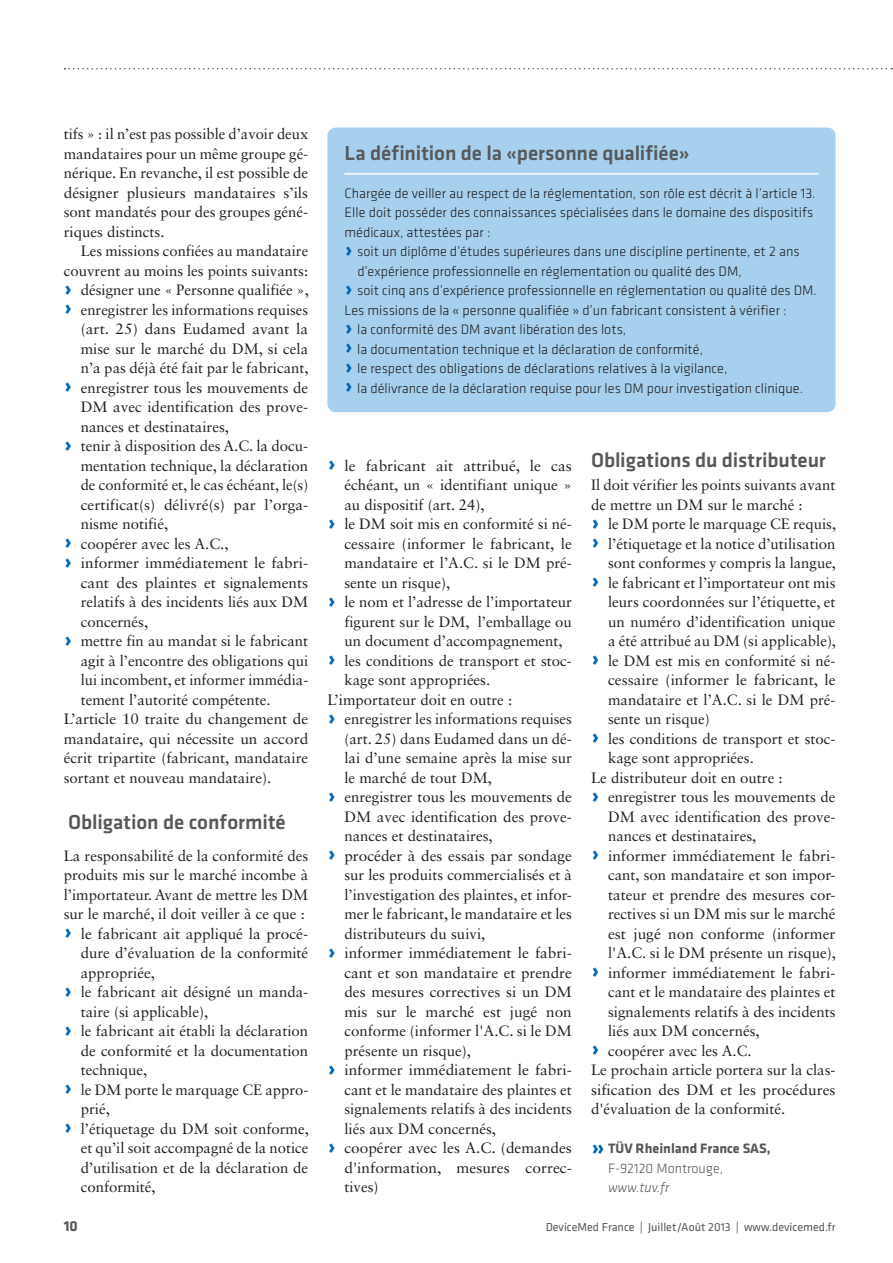
<style>
.page{position:relative;width:893px;height:1263px;background:#fff}
.page>*{position:absolute;margin:0;border:0;box-sizing:border-box;transform-origin:0 0}
.z0__zwischentitel{font:500 21px "Klavika Basic";letter-spacing:-.005em;color:#57585a}
.kh0__kasten_titel{font:500 21px "Klavika Basic";letter-spacing:-.005em;color:#57585a}
.g1__grundtext_ohne_e{font:15px/19.5px "Sabon LT Std";color:#231f20;text-align:justify}
.g0__grundtext{font:15px/19.5px "Sabon LT Std";color:#231f20;text-align:right}
.t1{font:700 15px "Klavika Basic";color:#57585a}
.kg1__kastentext_ohne{font:300 14.25px/19.5px "Klavika Basic";color:#231f20}
.t2{font:700 14.1px/19.5px "Klavika Basic";color:#57585a}
.t3{font:12px "Klavika Basic";color:#57585a}
.s1{font-family:"Klavika Basic";font-weight:700;font-size:24px;color:#0166b3}
.s2{font-weight:700;font-size:24px;color:#0166b3}
.s3{font-size:24px;color:#0166b3}
.s4{font-weight:300}
.s5{font-weight:300;font-style:italic}
</style>
<div class="page">
<div style="left:327px;top:128px;width:509px;height:284px;background:#a6d0ee;border-radius:9px"></div>
<hr style="left:344px;top:173px;width:475px;height:2px;background:#fff">
<svg style="left:65px;top:68px;width:827px;height:1px"></svg>
<p class="g1__grundtext_ohne_e" style="left:64px;top:124px;width:246px">tifs » : il n’est pas possible d’avoir deux mandataires pour un même groupe gé&shy;nérique. En revanche, il est possible de désigner plusieurs mandataires s’ils sont mandatés pour des groupes géné&shy;riques distincts.</p>
<p class="g0__grundtext" style="left:64px;top:241px;width:246px">Les missions confiées au mandataire couvrent au moins les points suivants:</p>
<p class="g1__grundtext_ohne_e" style="left:64px;top:280px;width:247px"><span class="s1">›</span> désigner une « Personne qualifiée »,</p>
<p class="g1__grundtext_ohne_e" style="left:81px;top:299px;width:230px;text-indent:-17px"><span class="s1">›</span> enregistrer les informations requises (art. 25) dans Eudamed avant la mise sur le marché du DM, si cela n’a pas déjà été fait par le fabricant,</p>
<p class="g1__grundtext_ohne_e" style="left:81px;top:377px;width:229px;text-indent:-17px"><span class="s1">›</span> enregistrer tous les mouvements de DM avec identification des prove&shy;nances et destinataires,</p>
<p class="g1__grundtext_ohne_e" style="left:81px;top:436px;width:229px;text-indent:-17px"><span class="s1">›</span> tenir à disposition des A.C. la docu&shy;mentation technique, la déclaration de conformité et, le cas échéant, le(s) certificat(s) délivré(s) par l’orga&shy;nisme notifié,</p>
<p class="g1__grundtext_ohne_e" style="left:64px;top:533px;width:166px"><span class="s1">›</span> coopérer avec les A.C.,</p>
<p class="g1__grundtext_ohne_e" style="left:81px;top:553px;width:229px;text-indent:-17px"><span class="s1">›</span> informer immédiatement le fabri&shy;cant des plaintes et signalements relatifs à des incidents liés aux DM concernés,</p>
<p class="g1__grundtext_ohne_e" style="left:81px;top:631px;width:229px;text-indent:-17px"><span class="s1">›</span> mettre fin au mandat si le fabricant agit à l’encontre des obligations qui lui incombent, et informer immédia&shy;tement l’autorité compétente.</p>
<p class="g1__grundtext_ohne_e" style="left:64px;top:709px;width:246px">L’article 10 traite du changement de mandataire, qui nécessite un accord écrit tripartite (fabricant, mandataire sortant et nouveau mandataire).</p>
<p class="z0__zwischentitel" style="left:68px;top:807px;width:219px">Obligation de conformité</p>
<p class="g1__grundtext_ohne_e" style="left:64px;top:845px;width:246px">La responsabilité de la conformité des produits mis sur le marché incombe à l’importateur. Avant de mettre les DM sur le marché, il doit veiller à ce que :</p>
<p class="g1__grundtext_ohne_e" style="left:81px;top:923px;width:229px;text-indent:-17px"><span class="s1">›</span> le fabricant ait appliqué la procé&shy;dure d’évaluation de la conformité appropriée,</p>
<p class="g1__grundtext_ohne_e" style="left:81px;top:982px;width:229px;text-indent:-17px"><span class="s1">›</span> le fabricant ait désigné un manda&shy;taire (si applicable),</p>
<p class="g1__grundtext_ohne_e" style="left:81px;top:1021px;width:229px;text-indent:-17px"><span class="s1">›</span> le fabricant ait établi la déclaration de conformité et la documentation technique,</p>
<p class="g1__grundtext_ohne_e" style="left:81px;top:1079px;width:229px;text-indent:-17px"><span class="s1">›</span> le DM porte le marquage CE appro&shy;prié,</p>
<p class="g1__grundtext_ohne_e" style="left:81px;top:1118px;width:230px;text-indent:-17px"><span class="s1">›</span> l’étiquetage du DM soit conforme, et qu’il soit accompagné de la notice d’utilisation et de la déclaration de conformité,</p>
<p class="kh0__kasten_titel" style="left:345px;top:139px;width:346px">La définition de la «personne qualifiée»</p>
<p class="kg1__kastentext_ohne" style="left:345px;top:183px;width:473px">Chargée de veiller au respect de la réglementation, son rôle est décrit à l’article 13.<br>Elle doit posséder des connaissances spécialisées dans le domaine des dispositifs médicaux, attestées par :</p>
<p class="kg1__kastentext_ohne" style="left:357px;top:241px;width:444px;text-indent:-13px"><span class="s2">›</span> soit un diplôme d’études supérieures dans une discipline pertinente, et 2 ans d’expérience professionnelle en réglementation ou qualité des DM,</p>
<p class="kg1__kastentext_ohne" style="left:345px;top:280px;width:474px"><span class="s2">›</span> soit cinq ans d’expérience professionnelle en réglementation ou qualité des DM.</p>
<p class="kg1__kastentext_ohne" style="left:345px;top:300px;width:444px">Les missions de la « personne qualifiée » d’un fabricant consistent à vérifier :</p>
<p class="kg1__kastentext_ohne" style="left:345px;top:319px;width:283px"><span class="s2">›</span> la conformité des DM avant libération des lots,</p>
<p class="kg1__kastentext_ohne" style="left:345px;top:339px;width:360px"><span class="s2">›</span> la documentation technique et la déclaration de conformité,</p>
<p class="kg1__kastentext_ohne" style="left:345px;top:358px;width:385px"><span class="s2">›</span> le respect des obligations de déclarations relatives à la vigilance,</p>
<p class="kg1__kastentext_ohne" style="left:345px;top:378px;width:460px"><span class="s2">›</span> la délivrance de la déclaration requise pour les DM pour investigation clinique.</p>
<p class="g1__grundtext_ohne_e" style="left:344px;top:455px;width:229px;text-indent:-17px"><span class="s1">›</span> le fabricant ait attribué, le cas échéant, un « identifiant unique » au dispositif (art. 24),</p>
<p class="g1__grundtext_ohne_e" style="left:344px;top:514px;width:229px;text-indent:-17px"><span class="s1">›</span> le DM soit mis en conformité si né&shy;cessaire (informer le fabricant, le mandataire et l’A.C. si le DM pré&shy;sente un risque),</p>
<p class="g1__grundtext_ohne_e" style="left:344px;top:592px;width:229px;text-indent:-17px"><span class="s1">›</span> le nom et l’adresse de l’importateur figurent sur le DM, l’emballage ou un document d’accompagnement,</p>
<p class="g1__grundtext_ohne_e" style="left:344px;top:650px;width:229px;text-indent:-17px"><span class="s1">›</span> les conditions de transport et stoc&shy;kage sont appropriées.</p>
<p class="g1__grundtext_ohne_e" style="left:327px;top:689px;width:186px">L’importateur doit en outre :</p>
<p class="g1__grundtext_ohne_e" style="left:344px;top:709px;width:229px;text-indent:-17px"><span class="s1">›</span> enregistrer les informations requises (art. 25) dans Eudamed dans un dé&shy;lai d’une semaine après la mise sur le marché de tout DM,</p>
<p class="g1__grundtext_ohne_e" style="left:344px;top:787px;width:229px;text-indent:-17px"><span class="s1">›</span> enregistrer tous les mouvements de DM avec identification des prove&shy;nances et destinataires,</p>
<p class="g1__grundtext_ohne_e" style="left:344px;top:845px;width:229px;text-indent:-17px"><span class="s1">›</span> procéder à des essais par sondage sur les produits commercialisés et à l’investigation des plaintes, et infor&shy;mer le fabricant, le mandataire et les distributeurs du suivi,</p>
<p class="g1__grundtext_ohne_e" style="left:344px;top:943px;width:229px;text-indent:-17px"><span class="s1">›</span> informer immédiatement le fabri&shy;cant et son mandataire et prendre des mesures correctives si un DM mis sur le marché est jugé non conforme (informer l'A.C. si le DM présente un risque),</p>
<p class="g1__grundtext_ohne_e" style="left:344px;top:1060px;width:229px;text-indent:-17px"><span class="s1">›</span> informer immédiatement le fabri&shy;cant et le mandataire des plaintes et signalements relatifs à des incidents liés aux DM concernés,</p>
<p class="g1__grundtext_ohne_e" style="left:344px;top:1138px;width:229px;text-indent:-17px"><span class="s1">›</span> coopérer avec les A.C. (demandes d'information, mesures correc&shy;tives)</p>
<p class="z0__zwischentitel" style="left:591px;top:446px;width:236px">Obligations du distributeur</p>
<p class="g1__grundtext_ohne_e" style="left:591px;top:475px;width:246px">Il doit vérifier les points suivants avant de mettre un DM sur le marché :</p>
<p class="g1__grundtext_ohne_e" style="left:591px;top:514px;width:247px"><span class="s1">›</span> le DM porte le marquage CE requis,</p>
<p class="g1__grundtext_ohne_e" style="left:591px;top:533px;width:247px;text-align:right"><span class="s1">›</span> l’étiquetage et la notice d’utilisation sont conformes y compris la langue,</p>
<p class="g1__grundtext_ohne_e" style="left:608px;top:572px;width:230px;text-indent:-17px"><span class="s1">›</span> le fabricant et l’importateur ont mis leurs coordonnées sur l’étiquette, et un numéro d’identification unique a été attribué au DM (si applicable),</p>
<p class="g1__grundtext_ohne_e" style="left:608px;top:650px;width:229px;text-indent:-17px"><span class="s1">›</span> le DM est mis en conformité si né&shy;cessaire (informer le fabricant, le mandataire et l’A.C. si le DM pré&shy;sente un risque)</p>
<p class="g1__grundtext_ohne_e" style="left:608px;top:728px;width:229px;text-indent:-17px"><span class="s1">›</span> les conditions de transport et stoc&shy;kage sont appropriées.</p>
<p class="g1__grundtext_ohne_e" style="left:591px;top:767px;width:193px">Le distributeur doit en outre :</p>
<p class="g1__grundtext_ohne_e" style="left:608px;top:787px;width:229px;text-indent:-17px"><span class="s1">›</span> enregistrer tous les mouvements de DM avec identification des prove&shy;nances et destinataires,</p>
<p class="g1__grundtext_ohne_e" style="left:608px;top:845px;width:230px;text-indent:-17px"><span class="s1">›</span> informer immédiatement le fabri&shy;cant, son mandataire et son impor&shy;tateur et prendre des mesures cor&shy;rectives si un DM mis sur le marché est jugé non conforme (informer l'A.C. si le DM présente un risque),</p>
<p class="g1__grundtext_ohne_e" style="left:608px;top:962px;width:229px;text-indent:-17px"><span class="s1">›</span> informer immédiatement le fabri&shy;cant et le mandataire des plaintes et signalements relatifs à des incidents liés aux DM concernés,</p>
<p class="g1__grundtext_ohne_e" style="left:591px;top:1040px;width:162px"><span class="s1">›</span> coopérer avec les A.C.</p>
<p class="g1__grundtext_ohne_e" style="left:591px;top:1060px;width:246px">Le prochain article portera sur la clas&shy;sification des DM et les procédures d'évaluation de la conformité.</p>
<p class="t2" style="left:608px;top:1138px;width:164px;text-indent:-17px"><span class="s3">»</span> TÜV Rheinland France SAS,<br><span class="s4">F-92120 Montrouge, </span><span class="s5">www.tuv.fr</span></p>
<p class="t1" style="left:64px;top:1215px;width:16px">10</p>
<p class="t3" style="left:546px;top:1219px;width:291px">DeviceMed France | Juillet/Août 2013 | www.devicemed.fr</p>
</div>
